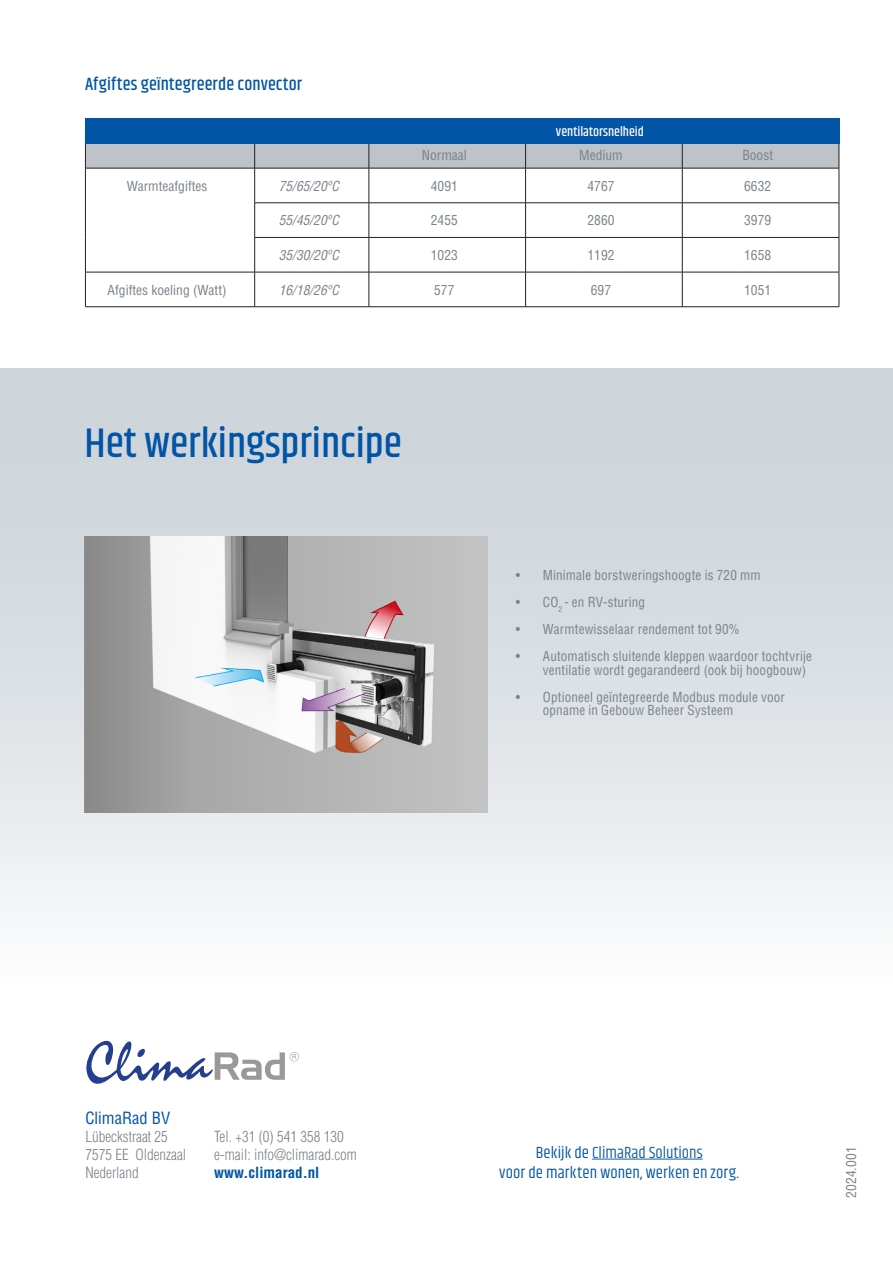
<style>
.page{position:relative;width:893px;height:1263px;background:#fff}
.page>*{position:absolute;margin:0;border:0;box-sizing:border-box;transform-origin:0 0}
.t1{font:500 42px "Khand";color:#0154a6}
.t2{font:500 18px "Khand";letter-spacing:.01em;color:#0154a6}
.t3{font:16.5px "Khand";letter-spacing:.005em;color:#0154a6}
.t4{font:16.5px "Khand";color:#175d9e}
.t5{font:condensed 16.5px "Helvetica LT Std";color:#0154a6}
.t6{font:300 condensed 15px/18px "Helvetica LT Std";color:#7a838a}
.t7{font:condensed 13.5px/13.5px "Helvetica LT Std";letter-spacing:.01em;color:#7a838a}
.t8{font:italic condensed 13.5px "Helvetica LT Std";color:#7a838a}
.t9{font:500 13.5px "Khand";color:#fff}
.s1{font-weight:700;color:#0154a6}
.s2{color:#0154a6}
</style>
<div class="page">
<div style="left:0;top:368px;width:893px;height:613px;background:linear-gradient(to bottom,#c6ced5,#f7f8f9)"></div>
<img style="left:85px;top:536px;width:403px;height:276px">
<hr style="left:592px;top:1159px;width:111px;height:1px;background:#175d9e">
<svg style="left:86px;top:1041px;width:213px;height:43px"></svg>
<svg style="left:86px;top:143px;width:753px;height:25px;background:#b2bbc3"></svg>
<hr style="left:85px;top:134px;width:1px;height:34px;background:#231f20">
<hr style="left:254px;top:134px;width:1px;height:34px;background:#231f20">
<hr style="left:369px;top:134px;width:1px;height:34px;background:#231f20">
<hr style="left:525px;top:134px;width:1px;height:34px;background:#231f20">
<hr style="left:682px;top:134px;width:1px;height:34px;background:#231f20">
<hr style="left:839px;top:134px;width:1px;height:34px;background:#231f20">
<hr style="left:85px;top:168px;width:170px;height:1px;background:#231f20">
<hr style="left:85px;top:168px;width:1px;height:35px;background:#231f20">
<hr style="left:255px;top:168px;width:114px;height:1px;background:#231f20">
<hr style="left:254px;top:168px;width:1px;height:35px;background:#231f20">
<hr style="left:369px;top:168px;width:157px;height:1px;background:#231f20">
<hr style="left:369px;top:168px;width:1px;height:35px;background:#231f20">
<hr style="left:526px;top:168px;width:156px;height:1px;background:#231f20">
<hr style="left:525px;top:168px;width:1px;height:35px;background:#231f20">
<hr style="left:682px;top:168px;width:157px;height:1px;background:#231f20">
<hr style="left:682px;top:168px;width:1px;height:35px;background:#231f20">
<hr style="left:839px;top:168px;width:1px;height:35px;background:#231f20">
<hr style="left:85px;top:203px;width:1px;height:34px;background:#231f20">
<hr style="left:254px;top:203px;width:115px;height:1px;background:#231f20">
<hr style="left:254px;top:203px;width:1px;height:34px;background:#231f20">
<hr style="left:369px;top:203px;width:157px;height:1px;background:#231f20">
<hr style="left:369px;top:203px;width:1px;height:34px;background:#231f20">
<hr style="left:526px;top:203px;width:156px;height:1px;background:#231f20">
<hr style="left:525px;top:203px;width:1px;height:34px;background:#231f20">
<hr style="left:682px;top:203px;width:157px;height:1px;background:#231f20">
<hr style="left:682px;top:203px;width:1px;height:34px;background:#231f20">
<hr style="left:839px;top:203px;width:1px;height:34px;background:#231f20">
<hr style="left:85px;top:237px;width:1px;height:35px;background:#231f20">
<hr style="left:254px;top:237px;width:115px;height:1px;background:#231f20">
<hr style="left:254px;top:238px;width:1px;height:34px;background:#231f20">
<hr style="left:369px;top:237px;width:157px;height:1px;background:#231f20">
<hr style="left:369px;top:238px;width:1px;height:34px;background:#231f20">
<hr style="left:526px;top:237px;width:156px;height:1px;background:#231f20">
<hr style="left:525px;top:238px;width:1px;height:34px;background:#231f20">
<hr style="left:682px;top:237px;width:157px;height:1px;background:#231f20">
<hr style="left:682px;top:238px;width:1px;height:34px;background:#231f20">
<hr style="left:839px;top:238px;width:1px;height:34px;background:#231f20">
<hr style="left:85px;top:272px;width:170px;height:1px;background:#231f20">
<hr style="left:85px;top:272px;width:1px;height:35px;background:#231f20">
<hr style="left:255px;top:272px;width:114px;height:1px;background:#231f20">
<hr style="left:254px;top:272px;width:1px;height:35px;background:#231f20">
<hr style="left:369px;top:272px;width:157px;height:1px;background:#231f20">
<hr style="left:369px;top:272px;width:1px;height:35px;background:#231f20">
<hr style="left:526px;top:272px;width:156px;height:1px;background:#231f20">
<hr style="left:525px;top:272px;width:1px;height:35px;background:#231f20">
<hr style="left:682px;top:272px;width:157px;height:1px;background:#231f20">
<hr style="left:682px;top:272px;width:1px;height:35px;background:#231f20">
<hr style="left:839px;top:272px;width:1px;height:35px;background:#231f20">
<hr style="left:85px;top:306px;width:170px;height:1px;background:#231f20">
<hr style="left:255px;top:306px;width:114px;height:1px;background:#231f20">
<hr style="left:369px;top:306px;width:157px;height:1px;background:#231f20">
<hr style="left:526px;top:306px;width:156px;height:1px;background:#231f20">
<hr style="left:682px;top:306px;width:157px;height:1px;background:#231f20">
<div style="left:85px;top:118px;width:754px;height:25px;background:#0154a6"></div>
<p class="t2" style="left:85px;top:73px;width:219px">Afgiftes geïntegreerde convector</p>
<p class="t9" style="left:556px;top:123px;width:89px">ventilatorsnelheid</p>
<p class="t7" style="left:422px;top:148px;width:46px">Normaal</p>
<p class="t7" style="left:579px;top:148px;width:45px">Medium</p>
<p class="t7" style="left:742px;top:148px;width:32px">Boost</p>
<p class="t7" style="left:127px;top:179px;width:82px">Warmteafgiftes</p>
<p class="t8" style="left:279px;top:177px;width:62px">75/65/20ºC</p>
<p class="t7" style="left:431px;top:179px;width:28px">4091</p>
<p class="t7" style="left:587px;top:179px;width:28px">4767</p>
<p class="t7" style="left:744px;top:179px;width:29px">6632</p>
<p class="t8" style="left:279px;top:212px;width:62px">55/45/20ºC</p>
<p class="t7" style="left:431px;top:213px;width:28px">2455</p>
<p class="t7" style="left:587px;top:213px;width:28px">2860</p>
<p class="t7" style="left:744px;top:213px;width:29px">3979</p>
<p class="t8" style="left:279px;top:246px;width:62px">35/30/20ºC</p>
<p class="t7" style="left:431px;top:248px;width:28px">1023</p>
<p class="t7" style="left:587px;top:248px;width:28px">1192</p>
<p class="t7" style="left:744px;top:248px;width:29px">1658</p>
<p class="t7" style="left:108px;top:283px;width:120px">Afgiftes koeling (Watt)</p>
<p class="t8" style="left:279px;top:281px;width:62px">16/18/26ºC</p>
<p class="t7" style="left:434px;top:283px;width:22px">577</p>
<p class="t7" style="left:591px;top:283px;width:22px">697</p>
<p class="t7" style="left:744px;top:283px;width:29px">1051</p>
<p class="t1" style="left:85px;top:417px;width:319px">Het werkingsprincipe</p>
<p class="t7" style="left:516px;top:568px;width:246px">• Minimale borstweringshoogte is 720 mm</p>
<p class="t7" style="left:516px;top:595px;width:131px">• CO<sub>2</sub> - en RV-sturing</p>
<p class="t7" style="left:516px;top:622px;width:225px">• Warmtewisselaar rendement tot 90%</p>
<p class="t7" style="left:543px;top:649px;width:271px;text-indent:-27px">• Automatisch sluitende kleppen waardoor tochtvrije ventilatie wordt gegarandeerd (ook bij hoogbouw)</p>
<p class="t7" style="left:543px;top:690px;width:243px;text-indent:-27px">• Optioneel geïntegreerde Modbus module voor opname in Gebouw Beheer Systeem</p>
<p class="t5" style="left:85px;top:1107px;width:86px">ClimaRad BV</p>
<p class="t6" style="left:85px;top:1127px;width:102px">Lübeckstraat 25<br>7575 EE Oldenzaal<br>Nederland</p>
<p class="t6" style="left:214px;top:1127px;width:144px">Tel. +31 (0) 541 358 130 e-mail: info@climarad.com <span class="s1">www.climarad.nl</span></p>
<p class="t4" style="left:536px;top:1142px;width:168px"><span class="s2">Bekijk de</span> ClimaRad Solutions</p>
<p class="t3" style="left:499px;top:1163px;width:241px">voor de markten wonen, werken en zorg.</p>
<p class="t7" style="left:844px;top:1198px;width:53px;rotate:-90deg">2024.001</p>
</div>
